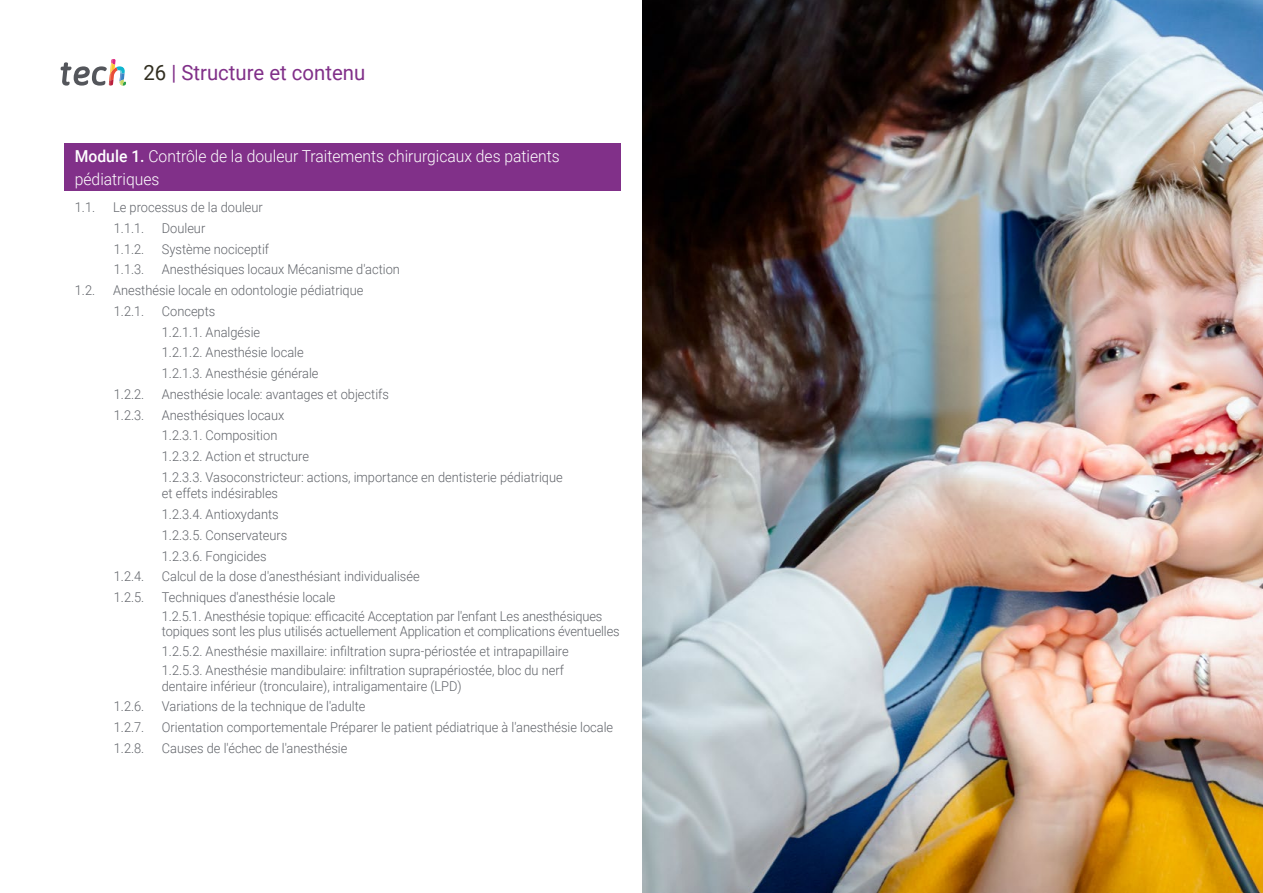
<style>
.page{position:relative;width:1263px;height:893px;background:#fff}
.page>*{position:absolute;margin:0;border:0;box-sizing:border-box;transform-origin:0 0}
.t1{font:21px "Roboto";color:#813089}
.t2{font:300 16.5px/22.5px "Roboto";color:#fff;scale:.95 1}
.t3{font:300 13.5px/20.7px "Roboto";color:#61646a;scale:.95 1}
.s1{color:#312e20}
.s2{font-weight:500}
</style>
<div class="page">
<div style="left:64px;top:144px;width:557px;height:47px;background:#813089"></div>
<img style="left:642px;top:0;width:621px;height:893px">
<svg style="left:61px;top:59px;width:65px;height:27px"></svg>
<h1 class="t1" style="left:144px;top:57px;width:223px"><span class="s1">26</span> | Structure et contenu</h1>
<p class="t2" style="left:75px;top:145px;width:512px"><span class="s2">Module 1.</span> Contrôle de la douleur Traitements chirurgicaux des patients pédiatriques</p>
<p class="t3" style="left:75px;top:196px;width:23px">1.1.</p>
<p class="t3" style="left:113px;top:196px;width:159px">Le processus de la douleur<br>1.1.1.</p>
<p class="t3" style="left:162px;top:217px;width:47px">Douleur</p>
<p class="t3" style="left:114px;top:238px;width:34px">1.1.2.</p>
<p class="t3" style="left:162px;top:238px;width:114px">Système nociceptif</p>
<p class="t3" style="left:114px;top:259px;width:34px">1.1.3.</p>
<p class="t3" style="left:162px;top:259px;width:252px">Anesthésiques locaux Mécanisme d'action</p>
<p class="t3" style="left:75px;top:279px;width:23px">1.2.</p>
<p class="t3" style="left:113px;top:279px;width:265px">Anesthésie locale en odontologie pédiatrique<br>1.2.1.</p>
<p class="t3" style="left:162px;top:300px;width:166px">Concepts<br>1.2.1.1. Analgésie<br>1.2.1.2. Anesthésie locale<br>1.2.1.3. Anesthésie générale</p>
<p class="t3" style="left:114px;top:383px;width:34px">1.2.2.</p>
<p class="t3" style="left:162px;top:383px;width:241px">Anesthésie locale: avantages et objectifs</p>
<p class="t3" style="left:114px;top:404px;width:34px">1.2.3.</p>
<p class="t3" style="left:162px;top:404px;width:423px">Anesthésiques locaux<br>1.2.3.1. Composition<br>1.2.3.2. Action et structure<br>1.2.3.3. Vasoconstricteur: actions, importance en dentisterie pédiatrique</p>
<p class="t3" style="left:162px;top:483px;width:134px">et effets indésirables<br>1.2.3.4. Antioxydants<br>1.2.3.5. Conservateurs<br>1.2.3.6. Fongicides</p>
<p class="t3" style="left:114px;top:566px;width:34px">1.2.4.</p>
<p class="t3" style="left:162px;top:566px;width:273px">Calcul de la dose d'anesthésiant individualisée</p>
<p class="t3" style="left:114px;top:586px;width:34px">1.2.5.</p>
<p class="t3" style="left:162px;top:587px;width:465px;line-height:19.2px">Techniques d'anesthésie locale<br>1.2.5.1. Anesthésie topique: efficacité Acceptation par l'enfant Les anesthésiques</p>
<p class="t3" style="left:162px;top:621px;width:483px;line-height:19.2px">topiques sont les plus utilisés actuellement Application et complications éventuelles<br>1.2.5.2. Anesthésie maxillaire: infiltration supra-périostée et intrapapillaire<br>1.2.5.3. Anesthésie mandibulaire: infiltration suprapériostée, bloc du nerf</p>
<p class="t3" style="left:162px;top:675px;width:317px">dentaire inférieur (tronculaire), intraligamentaire (LPD)</p>
<p class="t3" style="left:114px;top:696px;width:34px">1.2.6.</p>
<p class="t3" style="left:162px;top:696px;width:216px">Variations de la technique de l'adulte</p>
<p class="t3" style="left:114px;top:716px;width:34px">1.2.7.</p>
<p class="t3" style="left:162px;top:716px;width:477px">Orientation comportementale Préparer le patient pédiatrique à l'anesthésie locale</p>
<p class="t3" style="left:114px;top:737px;width:34px">1.2.8.</p>
<p class="t3" style="left:162px;top:737px;width:197px">Causes de l'échec de l'anesthésie</p>
</div>
